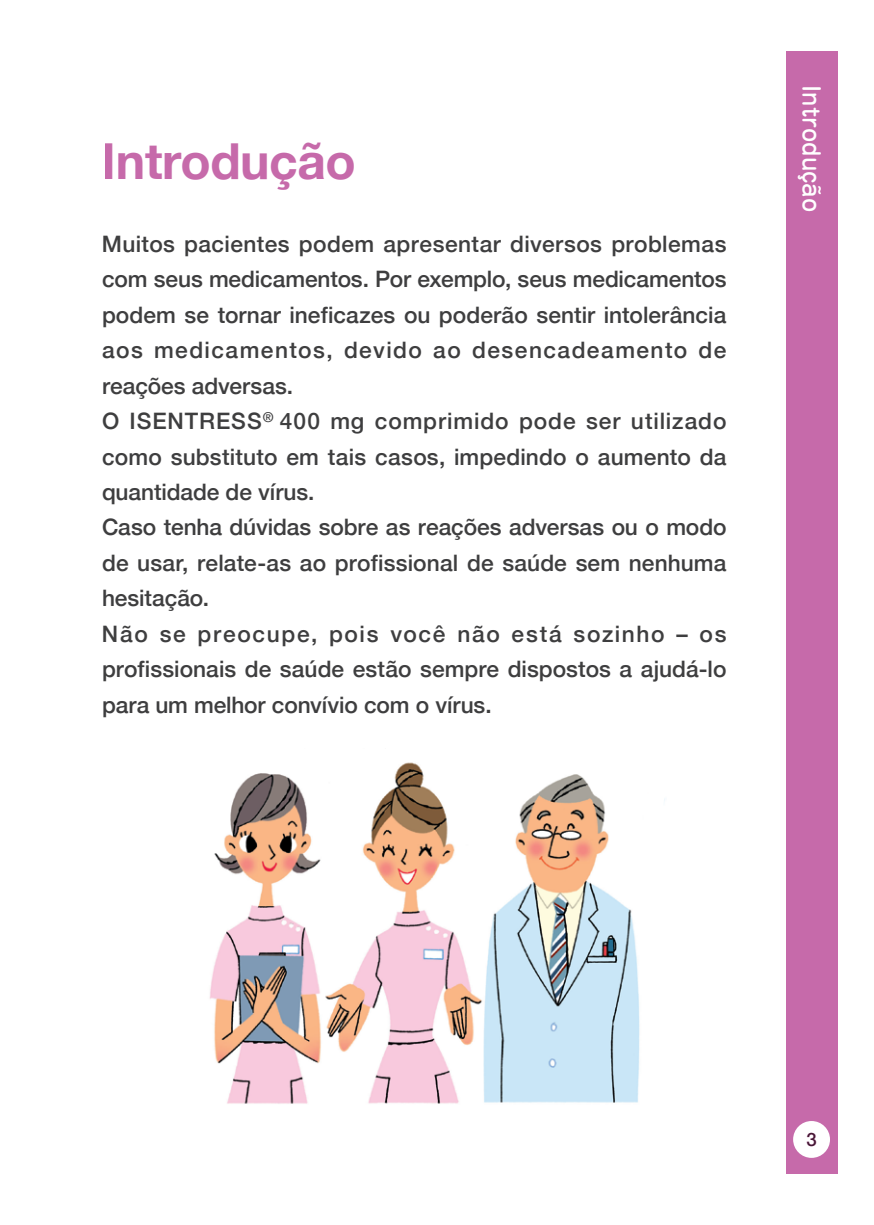
<style>
.page{position:relative;width:874px;height:1225px;background:#fff}
.page>*{position:absolute;margin:0;border:0;box-sizing:border-box;transform-origin:0 0}
.t1{font:700 49.6px "Helvetica Neue";letter-spacing:-.01em;color:#c66aaa}
.t2{font:500 22.6px/35.4px "Helvetica Neue";letter-spacing:.005em;color:#3e3e3f}
.t3{font:500 22.6px "Jun 34 Pro";color:#fff}
.t4{font:500 18.4px "Helvetica Neue";color:#231f20}
</style>
<div class="page">
<div style="left:785px;top:51px;width:51px;height:1123px;background:#c66aaa"></div>
<img style="left:209px;top:762px;width:456px;height:342px">
<h1 class="t1" style="left:102px;top:122px;width:255px">Introdução</h1>
<p class="t2" style="left:102px;top:224px;width:625px">Muitos pacientes podem apresentar diversos problemas com seus medicamentos. Por exemplo, seus medicamentos podem se tornar ineficazes ou poderão sentir intolerância aos medicamentos, devido ao desencadeamento de reações adversas.<br>O ISENTRESS<sup>®</sup> 400 mg comprimido pode ser utilizado como substituto em tais casos, impedindo o aumento da quantidade de vírus.<br>Caso tenha dúvidas sobre as reações adversas ou o modo de usar, relate-as ao profissional de saúde sem nenhuma hesitação.<br>Não se preocupe, pois você não está sozinho – os profissionais de saúde estão sempre dispostos a ajudá-lo para um melhor convívio com o vírus.</p>
<p class="t3" style="left:829px;top:85px;width:128px;rotate:90deg">Introdução</p>
<p class="t4" style="left:806px;top:1124px;width:12px">3</p>
</div>
